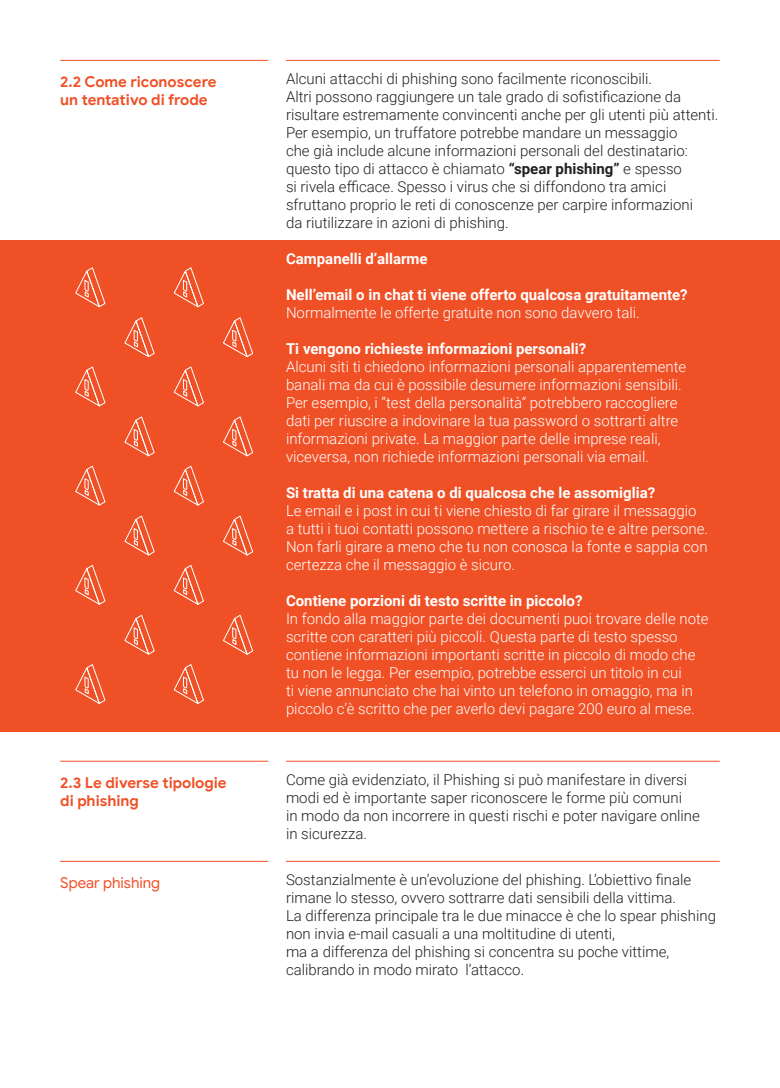
<style>
.page{position:relative;width:780px;height:1088px;background:#fff}
.page>*{position:absolute;margin:0;border:0;box-sizing:border-box;transform-origin:0 0}
.t1{font:300 15px/18px "Roboto";color:#231f20}
.t2{font:300 15px/18px "Roboto";color:#fff}
.t3{font:700 15px "Roboto";color:#fff}
.t4{font:700 15px/18px "Google Sans";color:#f05026}
.t5{font:15px "Google Sans";color:#f05026}
.s1{font-weight:700}
</style>
<div class="page">
<div style="left:0;top:241px;width:780px;height:491px;background:#f05026"></div>
<hr style="left:286px;top:60px;width:433px;height:1px;background:#f05026">
<hr style="left:60px;top:60px;width:208px;height:1px;background:#f05026">
<hr style="left:286px;top:761px;width:433px;height:1px;background:#f05026">
<hr style="left:286px;top:861px;width:433px;height:1px;background:#f05026">
<hr style="left:60px;top:761px;width:208px;height:1px;background:#f05026">
<hr style="left:60px;top:861px;width:208px;height:1px;background:#f05026">
<svg style="left:75px;top:267px;width:31px;height:41px"></svg>
<svg style="left:173px;top:267px;width:31px;height:41px"></svg>
<svg style="left:124px;top:317px;width:31px;height:41px"></svg>
<svg style="left:223px;top:317px;width:30px;height:41px"></svg>
<svg style="left:75px;top:366px;width:31px;height:41px"></svg>
<svg style="left:173px;top:366px;width:31px;height:41px"></svg>
<svg style="left:124px;top:416px;width:31px;height:41px"></svg>
<svg style="left:223px;top:416px;width:30px;height:41px"></svg>
<svg style="left:75px;top:465px;width:31px;height:41px"></svg>
<svg style="left:173px;top:465px;width:31px;height:41px"></svg>
<svg style="left:124px;top:515px;width:31px;height:41px"></svg>
<svg style="left:223px;top:515px;width:30px;height:41px"></svg>
<svg style="left:75px;top:565px;width:31px;height:40px"></svg>
<svg style="left:173px;top:565px;width:31px;height:40px"></svg>
<svg style="left:124px;top:614px;width:31px;height:41px"></svg>
<svg style="left:223px;top:615px;width:30px;height:40px"></svg>
<svg style="left:75px;top:664px;width:31px;height:40px"></svg>
<svg style="left:173px;top:664px;width:31px;height:40px"></svg>
<p class="t4" style="left:60px;top:73px;width:158px">2.2 Come riconoscere un tentativo di frode</p>
<p class="t4" style="left:60px;top:774px;width:168px">2.3 Le diverse tipologie di phishing</p>
<p class="t5" style="left:60px;top:874px;width:101px">Spear phishing</p>
<p class="t1" style="left:286px;top:69px;width:434px">Alcuni attacchi di phishing sono facilmente riconoscibili.<br>Altri possono raggiungere un tale grado di sofistificazione da risultare estremamente convincenti anche per gli utenti più attenti.<br>Per esempio, un truffatore potrebbe mandare un messaggio<br>che già include alcune informazioni personali del destinatario: questo tipo di attacco è chiamato <span class="s1">“spear phishing”</span> e spesso<br>si rivela efficace. Spesso i virus che si diffondono tra amici sfruttano proprio le reti di conoscenze per carpire informazioni<br>da riutilizzare in azioni di phishing.</p>
<p class="t3" style="left:286px;top:248px;width:143px">Campanelli d’allarme</p>
<p class="t3" style="left:286px;top:284px;width:403px">Nell’email o in chat ti viene offerto qualcosa gratuitamente?</p>
<p class="t2" style="left:286px;top:303px;width:355px">Normalmente le offerte gratuite non sono davvero tali.</p>
<p class="t3" style="left:286px;top:338px;width:302px">Ti vengono richieste informazioni personali?</p>
<p class="t2" style="left:286px;top:357px;width:402px">Alcuni siti ti chiedono informazioni personali apparentemente banali ma da cui è possibile desumere informazioni sensibili.<br>Per esempio, i “test della personalità” potrebbero raccogliere dati per riuscire a indovinare la tua password o sottrarti altre informazioni private. La maggior parte delle imprese reali, viceversa, non richiede informazioni personali via email.</p>
<p class="t3" style="left:286px;top:482px;width:370px">Si tratta di una catena o di qualcosa che le assomiglia?</p>
<p class="t2" style="left:286px;top:501px;width:423px">Le email e i post in cui ti viene chiesto di far girare il messaggio a tutti i tuoi contatti possono mettere a rischio te e altre persone.<br>Non farli girare a meno che tu non conosca la fonte e sappia con certezza che il messaggio è sicuro.</p>
<p class="t3" style="left:286px;top:590px;width:298px">Contiene porzioni di testo scritte in piccolo?</p>
<p class="t2" style="left:286px;top:609px;width:424px">In fondo alla maggior parte dei documenti puoi trovare delle note scritte con caratteri più piccoli. Questa parte di testo spesso contiene informazioni importanti scritte in piccolo di modo che tu non le legga. Per esempio, potrebbe esserci un titolo in cui<br>ti viene annunciato che hai vinto un telefono in omaggio, ma in piccolo c’è scritto che per averlo devi pagare 200 euro al mese.</p>
<p class="t1" style="left:286px;top:770px;width:415px">Come già evidenziato, il Phishing si può manifestare in diversi modi ed è importante saper riconoscere le forme più comuni<br>in modo da non incorrere in questi rischi e poter navigare online in sicurezza.</p>
<p class="t1" style="left:286px;top:870px;width:431px">Sostanzialmente è un’evoluzione del phishing. L’obiettivo finale rimane lo stesso, ovvero sottrarre dati sensibili della vittima.<br>La differenza principale tra le due minacce è che lo spear phishing non invia e-mail casuali a una moltitudine di utenti,<br>ma a differenza del phishing si concentra su poche vittime, calibrando in modo mirato l’attacco.</p>
</div>
